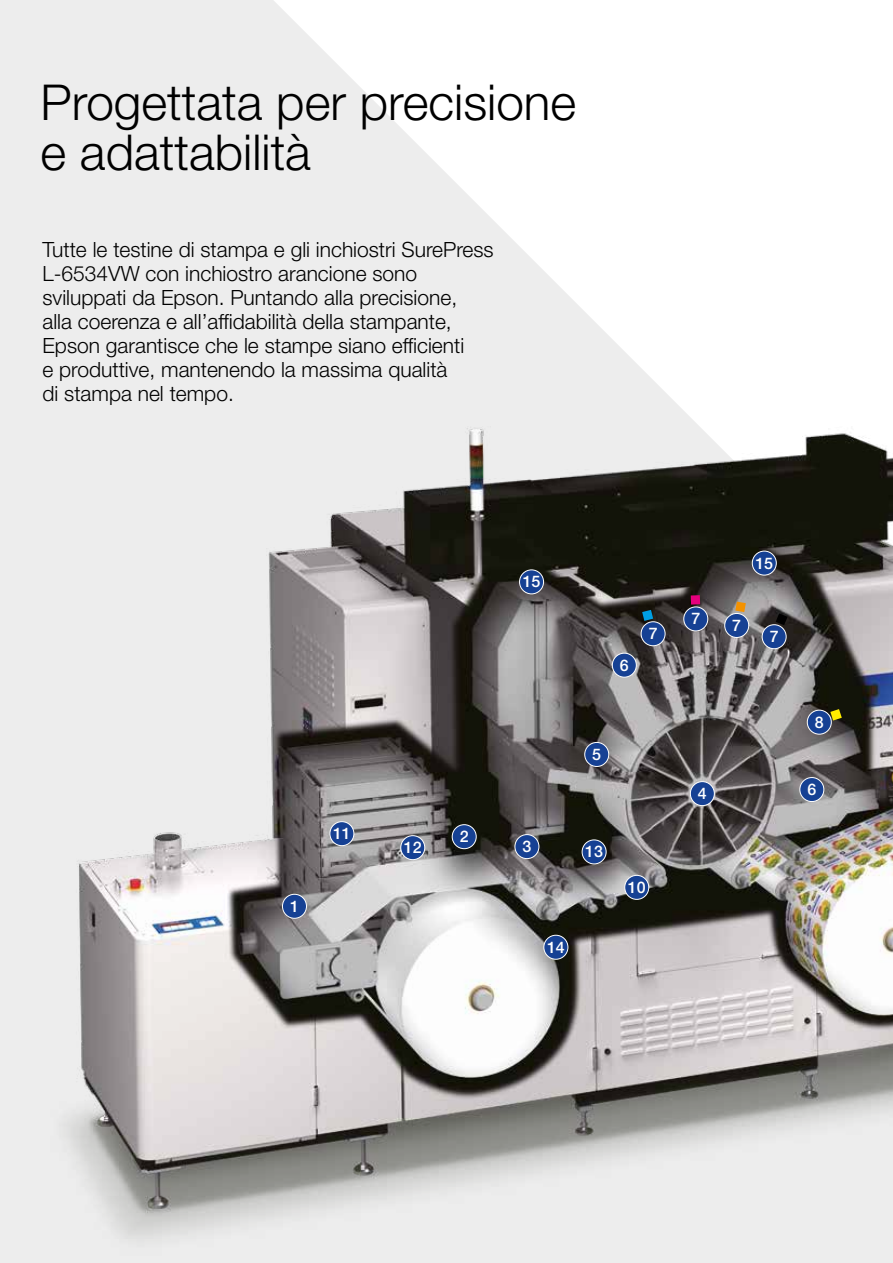
<style>
.page{position:relative;width:893px;height:1263px;background:#fff}
.page>*{position:absolute;margin:0;border:0;box-sizing:border-box;transform-origin:0 0}
.t1{font:300 49.5px/49.5px "Helvetica Neue LT Pro";color:#000}
.t2{font:300 21px/24px "Helvetica Neue LT Pro";color:#000}
.t3{font:500 16.05px "Helvetica Neue LT Pro";color:#fff}
</style>
<div class="page">
<svg style="left:0;top:0;width:579px;height:306px;fill:#ededed"></svg>
<img style="left:0;top:306px;width:893px;height:957px">
<svg style="left:830px;top:709px;width:12px;height:11px"></svg>
<svg style="left:776px;top:613px;width:11px;height:12px"></svg>
<svg style="left:735px;top:602px;width:11px;height:10px"></svg>
<div style="left:691px;top:595px;width:9px;height:9px;background:#e6007d"></div>
<svg style="left:642px;top:610px;width:11px;height:11px"></svg>
<div style="left:519px;top:570px;width:25px;height:24px;background:#164194;border-radius:50%"></div>
<div style="left:519px;top:569px;width:25px;height:25px;border:1px solid #fff;border-radius:50%"></div>
<div style="left:625px;top:875px;width:24px;height:24px;background:#164194;border-radius:50%"></div>
<div style="left:624px;top:875px;width:25px;height:25px;border:1px solid #fff;border-radius:50%"></div>
<div style="left:330px;top:822px;width:24px;height:24px;background:#164194;border-radius:50%"></div>
<div style="left:329px;top:821px;width:25px;height:25px;border:1px solid #fff;border-radius:50%"></div>
<div style="left:401px;top:836px;width:24px;height:24px;background:#164194;border-radius:50%"></div>
<div style="left:400px;top:835px;width:25px;height:25px;border:1px solid #fff;border-radius:50%"></div>
<div style="left:452px;top:825px;width:24px;height:24px;background:#164194;border-radius:50%"></div>
<div style="left:452px;top:824px;width:25px;height:25px;border:1px solid #fff;border-radius:50%"></div>
<div style="left:515px;top:834px;width:24px;height:25px;background:#164194;border-radius:50%"></div>
<div style="left:514px;top:834px;width:25px;height:25px;border:1px solid #fff;border-radius:50%"></div>
<div style="left:582px;top:840px;width:24px;height:24px;background:#164194;border-radius:50%"></div>
<div style="left:582px;top:839px;width:24px;height:25px;border:1px solid #fff;border-radius:50%"></div>
<div style="left:690px;top:782px;width:24px;height:24px;background:#164194;border-radius:50%"></div>
<div style="left:690px;top:781px;width:25px;height:25px;border:1px solid #fff;border-radius:50%"></div>
<div style="left:585px;top:742px;width:24px;height:24px;background:#164194;border-radius:50%"></div>
<div style="left:584px;top:742px;width:25px;height:25px;border:1px solid #fff;border-radius:50%"></div>
<div style="left:612px;top:653px;width:24px;height:24px;background:#164194;border-radius:50%"></div>
<div style="left:612px;top:653px;width:25px;height:24px;border:1px solid #fff;border-radius:50%"></div>
<div style="left:641px;top:622px;width:24px;height:24px;background:#164194;border-radius:50%"></div>
<div style="left:641px;top:621px;width:24px;height:25px;border:1px solid #fff;border-radius:50%"></div>
<div style="left:684px;top:607px;width:24px;height:24px;background:#164194;border-radius:50%"></div>
<div style="left:683px;top:606px;width:25px;height:25px;border:1px solid #fff;border-radius:50%"></div>
<div style="left:725px;top:613px;width:24px;height:24px;background:#164194;border-radius:50%"></div>
<div style="left:724px;top:613px;width:25px;height:25px;border:1px solid #fff;border-radius:50%"></div>
<div style="left:762px;top:625px;width:24px;height:24px;background:#164194;border-radius:50%"></div>
<div style="left:762px;top:624px;width:24px;height:25px;border:1px solid #fff;border-radius:50%"></div>
<div style="left:807px;top:710px;width:24px;height:24px;background:#164194;border-radius:50%"></div>
<div style="left:807px;top:710px;width:25px;height:24px;border:1px solid #fff;border-radius:50%"></div>
<div style="left:800px;top:777px;width:24px;height:24px;background:#164194;border-radius:50%"></div>
<div style="left:799px;top:777px;width:25px;height:25px;border:1px solid #fff;border-radius:50%"></div>
<div style="left:544px;top:935px;width:24px;height:24px;background:#164194;border-radius:50%"></div>
<div style="left:543px;top:935px;width:25px;height:25px;border:1px solid #fff;border-radius:50%"></div>
<div style="left:282px;top:894px;width:24px;height:24px;background:#164194;border-radius:50%"></div>
<div style="left:282px;top:894px;width:25px;height:25px;border:1px solid #fff;border-radius:50%"></div>
<div style="left:752px;top:551px;width:24px;height:24px;background:#164194;border-radius:50%"></div>
<div style="left:752px;top:551px;width:25px;height:24px;border:1px solid #fff;border-radius:50%"></div>
<h1 class="t1" style="left:41px;top:77px;width:537px">Progettata per precisione e adattabilità</h1>
<p class="t2" style="left:43px;top:237px;width:453px">Tutte le testine di stampa e gli inchiostri SurePress L-6534VW con inchiostro arancione sono sviluppati da Epson. Puntando alla precisione,<br>alla coerenza e all’affidabilità della stampante, Epson garantisce che le stampe siano efficienti<br>e produttive, mantenendo la massima qualità<br>di stampa nel tempo.</p>
<p class="t3" style="left:290px;top:896px;width:10px">1</p>
<p class="t3" style="left:333px;top:824px;width:19px">11</p>
<p class="t3" style="left:404px;top:838px;width:19px">12</p>
<p class="t3" style="left:460px;top:827px;width:10px">2</p>
<p class="t3" style="left:523px;top:572px;width:19px">15</p>
<p class="t3" style="left:620px;top:655px;width:10px">6</p>
<p class="t3" style="left:649px;top:624px;width:10px">7</p>
<p class="t3" style="left:592px;top:745px;width:10px">5</p>
<p class="t3" style="left:522px;top:837px;width:10px">3</p>
<p class="t3" style="left:585px;top:842px;width:19px">13</p>
<p class="t3" style="left:547px;top:937px;width:19px">14</p>
<p class="t3" style="left:628px;top:877px;width:19px">10</p>
<p class="t3" style="left:691px;top:609px;width:10px">7</p>
<p class="t3" style="left:755px;top:553px;width:19px">15</p>
<p class="t3" style="left:732px;top:616px;width:10px">7</p>
<p class="t3" style="left:770px;top:627px;width:10px">7</p>
<p class="t3" style="left:698px;top:784px;width:10px">4</p>
<p class="t3" style="left:815px;top:712px;width:10px">8</p>
<p class="t3" style="left:807px;top:780px;width:10px">6</p>
</div>
